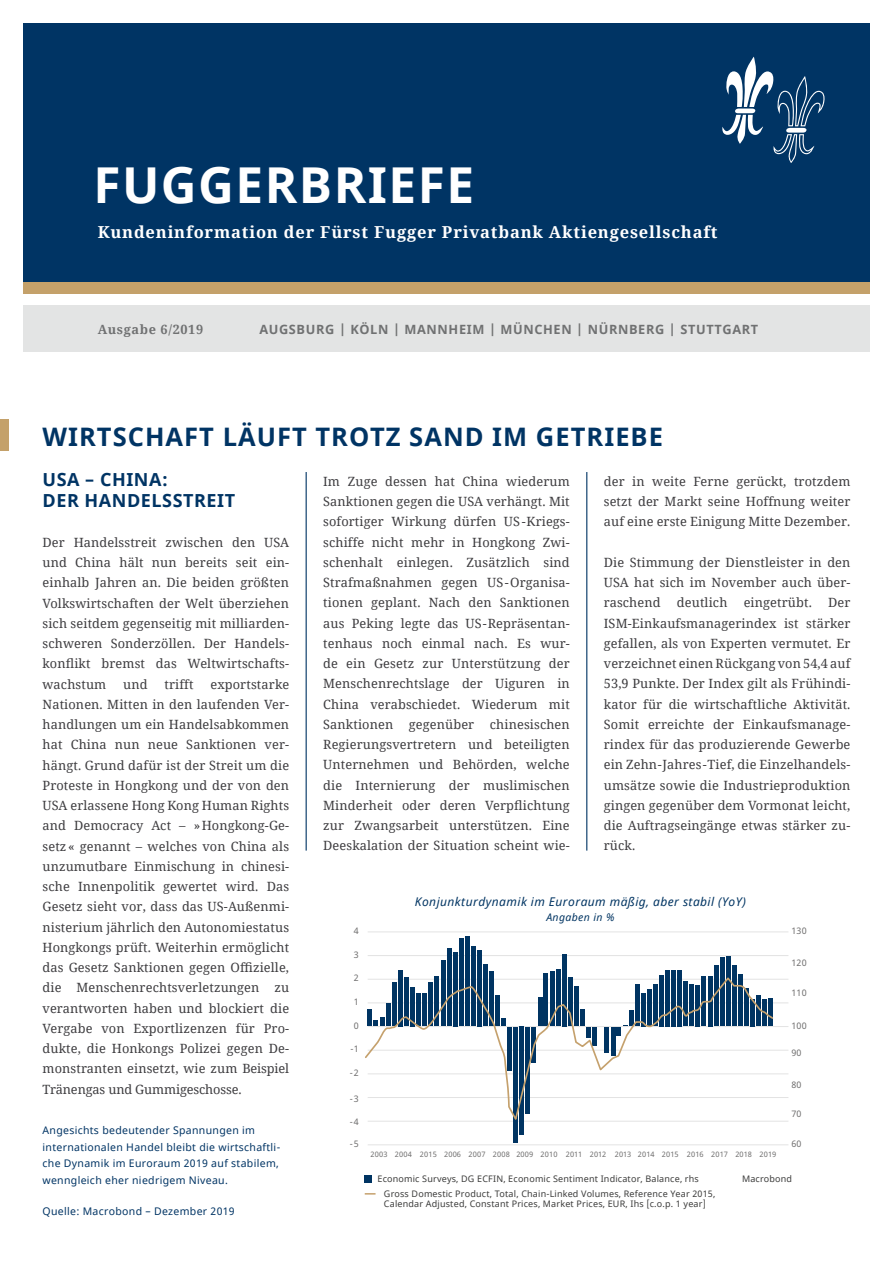
<style>
.page{position:relative;width:893px;height:1263px;background:#fff}
.page>*{position:absolute;margin:0;border:0;box-sizing:border-box;transform-origin:0 0}
.t1{font:700 49.5px "Noto Sans";letter-spacing:.03em;color:#fff}
.t2{font:700 25.5px "Noto Sans";letter-spacing:.04em;color:#003464}
.t3{font:700 18px/21px "Noto Sans";letter-spacing:.03em;color:#003464}
.t4{font:700 16.5px "Noto Serif";letter-spacing:.05em;color:#fff}
.t5{font:12.75px/20.2px "Noto Serif";letter-spacing:.01em;color:#3e3d40;text-align:justify}
.t6{font:700 12.75px "Noto Sans";letter-spacing:.05em;color:#707172}
.t7{font:700 12.75px "Noto Serif";letter-spacing:.05em;color:#707172}
.t8{font:italic 12px "Noto Sans";letter-spacing:.035em;color:#003462}
.t9{font:10.5px/16.5px "Noto Sans";letter-spacing:.03em;color:#003464}
.t10{font:italic 10.5px "Noto Sans";letter-spacing:.035em;color:#003462}
.t11{font:9px/14.4px "Noto Sans";letter-spacing:.02em;color:#3c3c3b}
.t12{font:9px "Noto Sans";letter-spacing:.02em;color:#706f6f}
.t13{font:7.5px "Noto Sans";letter-spacing:.02em;color:#706f6f}
</style>
<div class="page">
<div style="left:23px;top:23px;width:847px;height:260px;background:#003464"></div>
<svg style="left:722px;top:57px;width:102px;height:106px"></svg>
<div style="left:23px;top:306px;width:847px;height:46px;background:#e3e4e4"></div>
<div style="left:23px;top:283px;width:847px;height:11px;background:#c4a16a"></div>
<hr style="left:586px;top:472px;width:1px;height:378px;background:#003464">
<hr style="left:306px;top:472px;width:1px;height:378px;background:#003464">
<div style="left:0;top:419px;width:9px;height:31px;background:#c4a16a"></div>
<hr style="left:368px;top:1144px;width:420px;height:1px;background:#e3e3e3">
<hr style="left:368px;top:1121px;width:420px;height:1px;background:#e3e3e3">
<hr style="left:368px;top:1097px;width:420px;height:1px;background:#e3e3e3">
<hr style="left:368px;top:1073px;width:420px;height:1px;background:#e3e3e3">
<hr style="left:368px;top:1050px;width:420px;height:1px;background:#e3e3e3">
<hr style="left:368px;top:1026px;width:420px;height:1px;background:#e3e3e3">
<hr style="left:368px;top:1002px;width:420px;height:1px;background:#e3e3e3">
<hr style="left:368px;top:979px;width:420px;height:1px;background:#e3e3e3">
<hr style="left:368px;top:955px;width:420px;height:1px;background:#e3e3e3">
<hr style="left:368px;top:931px;width:420px;height:1px;background:#e3e3e3">
<div style="left:398px;top:970px;width:5px;height:56px;background:#003462"></div>
<div style="left:404px;top:977px;width:5px;height:49px;background:#003462"></div>
<hr style="left:435px;top:977px;width:4px;height:49px;background:#003462">
<hr style="left:441px;top:960px;width:4px;height:66px;background:#003462">
<hr style="left:447px;top:949px;width:4px;height:77px;background:#003462">
<hr style="left:453px;top:952px;width:4px;height:74px;background:#003462">
<hr style="left:459px;top:938px;width:4px;height:88px;background:#003462">
<div style="left:465px;top:937px;width:5px;height:89px;background:#003462"></div>
<div style="left:471px;top:946px;width:5px;height:80px;background:#003462"></div>
<div style="left:477px;top:950px;width:5px;height:76px;background:#003462"></div>
<div style="left:483px;top:965px;width:5px;height:61px;background:#003462"></div>
<div style="left:489px;top:971px;width:5px;height:55px;background:#003462"></div>
<hr style="left:544px;top:973px;width:4px;height:53px;background:#003462">
<hr style="left:550px;top:972px;width:4px;height:54px;background:#003462">
<div style="left:556px;top:969px;width:5px;height:57px;background:#003462"></div>
<div style="left:562px;top:954px;width:5px;height:72px;background:#003462"></div>
<div style="left:568px;top:977px;width:5px;height:49px;background:#003462"></div>
<div style="left:659px;top:975px;width:5px;height:51px;background:#003462"></div>
<div style="left:665px;top:970px;width:5px;height:56px;background:#003462"></div>
<div style="left:671px;top:970px;width:5px;height:56px;background:#003462"></div>
<div style="left:677px;top:970px;width:5px;height:56px;background:#003462"></div>
<hr style="left:702px;top:977px;width:4px;height:49px;background:#003462">
<hr style="left:708px;top:976px;width:4px;height:50px;background:#003462">
<hr style="left:714px;top:966px;width:4px;height:60px;background:#003462">
<hr style="left:720px;top:957px;width:4px;height:69px;background:#003462">
<hr style="left:726px;top:956px;width:4px;height:70px;background:#003462">
<hr style="left:732px;top:966px;width:4px;height:60px;background:#003462">
<div style="left:738px;top:974px;width:5px;height:52px;background:#003462"></div>
<div style="left:513px;top:1027px;width:5px;height:115px;background:#003462"></div>
<hr style="left:520px;top:1027px;width:4px;height:108px;background:#003462">
<div style="left:365px;top:1175px;width:7px;height:7px;background:#003462"></div>
<svg style="left:365px;top:978px;width:409px;height:145px"></svg>
<h1 class="t1" style="left:93px;top:150px;width:382px">FUGGERBRIEFE</h1>
<p class="t4" style="left:98px;top:220px;width:621px">Kundeninformation der Fürst Fugger Privatbank Aktiengesellschaft</p>
<p class="t7" style="left:98px;top:321px;width:107px">Ausgabe 6/2019</p>
<p class="t6" style="left:259px;top:321px;width:500px">AUGSBURG | KÖLN | MANNHEIM | MÜNCHEN | N ÜRNBERG | STUTTGART</p>
<h2 class="t2" style="left:43px;top:418px;width:622px">WIRTSCHAFT LÄUFT TROTZ SAND IM GETRIEBE</h2>
<h3 class="t3" style="left:43px;top:469px;width:194px">USA – CHINA:<br>DER HANDELSSTREIT</h3>
<p class="t5" style="left:43px;top:532px;width:248px">Der Handelsstreit zwischen den USA und China hält nun bereits seit ein&shy;einhalb Jahren an. Die beiden größten Volkswirtschaften der Welt überziehen sich seitdem gegenseitig mit milliarden&shy;schweren Sonderzöllen. Der Handels&shy;konflikt bremst das Weltwirtschafts&shy;wachstum</p>
<p class="t5" style="left:123px;top:673px;width:26px">und</p>
<p class="t5" style="left:164px;top:673px;width:31px">trifft</p>
<p class="t5" style="left:43px;top:673px;width:248px;text-indent:168px">exportstarke Nationen. Mitten in den laufenden Ver&shy;handlungen um ein Handelsabkommen hat China nun neue Sanktionen ver&shy;hängt. Grund dafür ist der Streit um die Proteste in Hongkong und der von den USA erlassene Hong Kong Human Rights and Democracy Act – »Hongkong-Ge&shy;setz« genannt – welches von China als unzumutbare Einmischung in chinesi&shy;sche Innenpolitik gewertet wird. Das Gesetz sieht vor, dass das US-Außenmi&shy;nisterium jährlich den Autonomiestatus Hongkongs prüft. Weiterhin ermöglicht das Gesetz Sanktionen gegen Offizielle, die Menschenrechtsverletzungen zu verantworten haben und blockiert die Vergabe von Exportlizenzen für Pro&shy;dukte, die Honkongs Polizei gegen De&shy;monstranten einsetzt, wie zum Beispiel Tränengas und Gummigeschosse.</p>
<p class="t9" style="left:43px;top:1122px;width:239px">Angesichts bedeutender Spannungen im internationalen Handel bleibt die wirtschaftli&shy;che Dynamik im Euroraum 2019 auf stabilem, wenngleich eher niedrigem Niveau.</p>
<p class="t9" style="left:43px;top:1203px;width:194px">Quelle: Macrobond – Dezember 2019</p>
<p class="t5" style="left:323px;top:471px;width:248px">Im Zuge dessen hat China wiederum Sanktionen gegen die USA verhängt. Mit sofortiger Wirkung dürfen US-Kriegs&shy;schiffe nicht mehr in Hongkong Zwi&shy;schenhalt einlegen. Zusätzlich sind Strafmaßnahmen gegen US-Organisa&shy;tionen geplant. Nach den Sanktionen aus Peking legte das US-Repräsentan&shy;tenhaus noch einmal nach. Es wur&shy;de ein Gesetz zur Unterstützung der Menschenrechtslage der Uiguren in China verabschiedet. Wiederum mit Sanktionen gegenüber chinesischen Regierungsvertretern und beteiligten Unternehmen und Behörden, welche die Internierung der muslimischen Minderheit oder deren Verpflichtung zur Zwangsarbeit unterstützen. Eine Deeskalation der Situation scheint wie-</p>
<p class="t5" style="left:604px;top:471px;width:248px">der in weite Ferne gerückt, trotzdem setzt der Markt seine Hoffnung weiter auf eine erste Einigung Mitte Dezember.</p>
<p class="t5" style="left:604px;top:552px;width:248px">Die Stimmung der Dienstleister in den USA hat sich im November auch über&shy;raschend</p>
<p class="t5" style="left:677px;top:592px;width:52px">deutlich</p>
<p class="t5" style="left:744px;top:592px;width:70px">eingetrübt.</p>
<p class="t5" style="left:604px;top:592px;width:248px;text-indent:224px">Der ISM-Einkaufsmanagerindex ist stärker gefallen, als von Experten vermutet. Er verzeichnet einen Rückgang von 54,4 auf 53,9 Punkte. Der Index gilt als Frühindi&shy;kator für die wirtschaftliche Aktivität.<br>Somit erreichte der Einkaufsmanage&shy;rindex für das produzierende Gewerbe ein Zehn-Jahres-Tief, die Einzelhandels&shy;umsätze sowie die Industrieproduktion gingen gegenüber dem Vormonat leicht, die Auftragseingänge etwas stärker zu&shy;rück.</p>
<p class="t12" style="left:354px;top:925px;width:6px">4</p>
<p class="t12" style="left:354px;top:949px;width:6px">3</p>
<p class="t12" style="left:354px;top:972px;width:6px">2</p>
<p class="t12" style="left:354px;top:996px;width:6px">1</p>
<p class="t12" style="left:354px;top:1020px;width:6px">0</p>
<p class="t12" style="left:351px;top:1043px;width:10px">-1</p>
<p class="t12" style="left:350px;top:1066px;width:10px">-2</p>
<p class="t12" style="left:350px;top:1092px;width:10px">-3</p>
<p class="t12" style="left:350px;top:1137px;width:10px">-5</p>
<p class="t12" style="left:350px;top:1115px;width:10px">-4</p>
<p class="t8" style="left:415px;top:894px;width:332px">Konjunkturdynamik im Euroraum mäßig, aber stabil (YoY)</p>
<p class="t10" style="left:546px;top:910px;width:70px">Angaben in %</p>
<p class="t13" style="left:371px;top:1149px;width:407px">2003 2004 2015 2006 2007 2008 2009 2010 2011 2012 2013 2014 2015 2016 2017 2018 2019</p>
<p class="t12" style="left:791px;top:925px;width:17px">130</p>
<p class="t12" style="left:791px;top:957px;width:17px">120</p>
<p class="t12" style="left:791px;top:987px;width:17px">110</p>
<p class="t12" style="left:791px;top:1020px;width:17px">100</p>
<p class="t12" style="left:791px;top:1047px;width:12px">90</p>
<p class="t12" style="left:791px;top:1078px;width:12px">80</p>
<p class="t12" style="left:791px;top:1107px;width:12px">70</p>
<p class="t12" style="left:791px;top:1137px;width:12px">60</p>
<p class="t11" style="left:384px;top:1172px;width:333px;text-indent:-6px">Economic Surveys, DG ECFIN, Economic Sentiment Indicator, Balance, rhs<br>Gross Domestic Product, Total, Chain-Linked Volumes, Reference Year 2015,</p>
<p class="t11" style="left:384px;top:1197px;width:323px">Calendar Adjusted, Constant Prices, Market Prices, EUR, Ihs [c.o.p. 1 year]</p>
<p class="t11" style="left:742px;top:1172px;width:52px">Macrobond</p>
</div>
